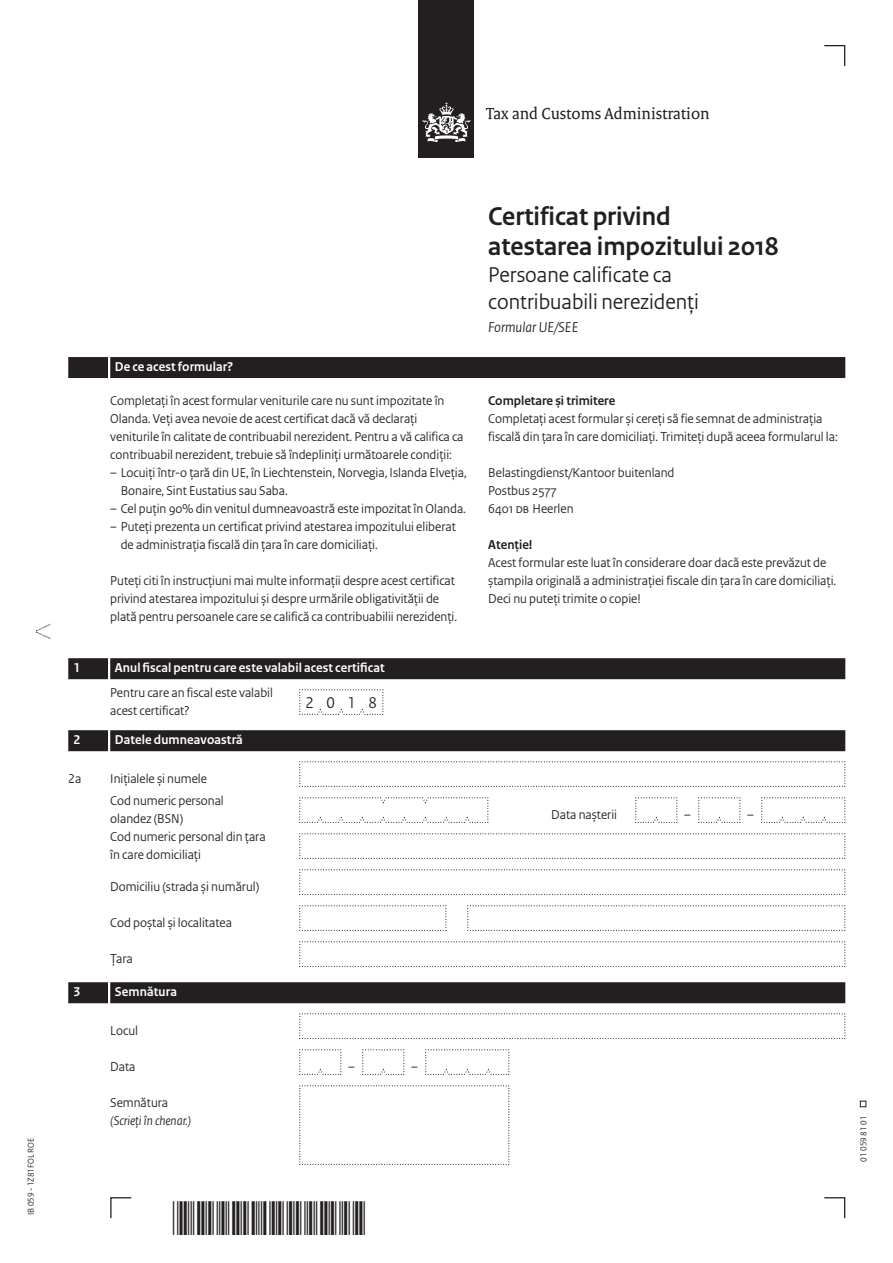
<style>
.page{position:relative;width:893px;height:1263px;background:#fff}
.page>*{position:absolute;margin:0;border:0;box-sizing:border-box;transform-origin:0 0}
.t1{font:700 27px/30px "Rijksoverheid Sans Heading";color:#231f20}
.t2{font:22.5px/27px "Rijksoverheid Sans Heading";color:#231f20}
.t3{font:17.25px "Rijksoverheid Serif";color:#231f20}
.t4{font:16.5px "Rijksoverheid Sans Heading";color:#231f20}
.t5{font:italic 15px "Rijksoverheid Sans Heading";color:#231f20}
.t6{font:13.5px/18px "Rijksoverheid Sans Heading";color:#231f20}
.t7{font:700 13.5px "Rijksoverheid Sans Heading";letter-spacing:.01em;color:#fff}
.t8{font:700 13.5px "Rijksoverheid Sans Heading";color:#231f20}
.t9{font:italic 13.5px "Rijksoverheid Sans Heading";color:#231f20}
.t10{font:9px "Rijksoverheid Sans Heading";color:#231f20}
</style>
<div class="page">
<div style="left:419px;top:0;width:55px;height:158px;background:#231f20"></div>
<svg style="left:423px;top:102px;width:47px;height:40px"></svg>
<svg style="left:824px;top:1197px;width:22px;height:22px"></svg>
<svg style="left:110px;top:1197px;width:22px;height:22px"></svg>
<svg style="left:824px;top:45px;width:22px;height:21px"></svg>
<svg style="left:860px;top:1101px;width:6px;height:6px"></svg>
<svg style="left:36px;top:624px;width:15px;height:15px"></svg>
<div style="left:110px;top:357px;width:735px;height:21px;background:#231f20"></div>
<div style="left:68px;top:357px;width:40px;height:21px;background:#231f20"></div>
<div style="left:110px;top:658px;width:735px;height:21px;background:#231f20"></div>
<div style="left:68px;top:658px;width:40px;height:21px;background:#231f20"></div>
<div style="left:110px;top:730px;width:735px;height:21px;background:#231f20"></div>
<div style="left:68px;top:730px;width:40px;height:21px;background:#231f20"></div>
<div style="left:110px;top:982px;width:735px;height:21px;background:#231f20"></div>
<div style="left:68px;top:982px;width:40px;height:21px;background:#231f20"></div>
<svg style="left:299px;top:689px;width:85px;height:26px"></svg>
<svg style="left:299px;top:761px;width:547px;height:26px"></svg>
<svg style="left:299px;top:797px;width:190px;height:26px"></svg>
<svg style="left:635px;top:797px;width:43px;height:26px"></svg>
<svg style="left:698px;top:797px;width:43px;height:26px"></svg>
<svg style="left:761px;top:797px;width:85px;height:26px"></svg>
<svg style="left:299px;top:833px;width:547px;height:26px"></svg>
<svg style="left:299px;top:869px;width:547px;height:26px"></svg>
<svg style="left:299px;top:905px;width:148px;height:26px"></svg>
<svg style="left:467px;top:905px;width:379px;height:26px"></svg>
<svg style="left:299px;top:941px;width:547px;height:26px"></svg>
<svg style="left:299px;top:1013px;width:547px;height:26px"></svg>
<svg style="left:299px;top:1049px;width:43px;height:26px"></svg>
<svg style="left:362px;top:1049px;width:43px;height:26px"></svg>
<svg style="left:425px;top:1049px;width:85px;height:26px"></svg>
<svg style="left:299px;top:1085px;width:211px;height:80px"></svg>
<p class="t10" style="left:26px;top:1215px;width:79px;rotate:-90deg">IB 059 - 1Z81FOL ROE</p>
<p class="t3" style="left:486px;top:103px;width:225px">Tax and Customs Administration</p>
<p class="t7" style="left:115px;top:359px;width:120px">De ce acest formular?</p>
<p class="t6" style="left:110px;top:392px;width:355px">Completaţi în acest formular veniturile care nu sunt impozitate în Olanda. Veţi avea nevoie de acest certificat dacă vă declaraţi veniturile în calitate de contribuabil nerezident. Pentru a vă califica ca contribuabil nerezident, trebuie să îndepliniţi următoarele condiţii:</p>
<p class="t6" style="left:121px;top:464px;width:348px;text-indent:-11px">– Locuiţi într-o ţară din UE, în Liechtenstein, Norvegia, Islanda Elveţia,<br>Bonaire, Sint Eustatius sau Saba.</p>
<p class="t6" style="left:110px;top:500px;width:357px">– Cel puţin 90% din venitul dumneavoastră este impozitat în Olanda.</p>
<p class="t6" style="left:121px;top:518px;width:337px;text-indent:-11px">– Puteţi prezenta un certificat privind atestarea impozitului eliberat de administraţia fiscală din ţara în care domiciliaţi.</p>
<p class="t6" style="left:110px;top:572px;width:348px">Puteţi citi în instrucţiuni mai multe informaţii despre acest certificat privind atestarea impozitului și despre urmările obligativităţii de plată pentru persoanele care se califică ca contribuabilii nerezidenţi.</p>
<h1 class="t1" style="left:488px;top:202px;width:292px">Certificat privind atestarea impozitului 2018</h1>
<h2 class="t2" style="left:488px;top:261px;width:212px">Persoane calificate ca contribuabili nerezidenţi</h2>
<p class="t5" style="left:488px;top:318px;width:92px">Formular UE/SEE</p>
<p class="t8" style="left:488px;top:393px;width:129px">Completare și trimitere</p>
<p class="t6" style="left:488px;top:410px;width:351px">Completaţi acest formular și cereţi să fie semnat de administraţia fiscală din ţara în care domiciliaţi. Trimiteţi după aceea formularul la:</p>
<p class="t6" style="left:488px;top:464px;width:188px">Belastingdienst/Kantoor buitenland<br>Postbus 2577<br>6401 DB Heerlen</p>
<p class="t8" style="left:488px;top:537px;width:46px">Atenţie!</p>
<p class="t6" style="left:488px;top:554px;width:349px">Acest formular este luat în considerare doar dacă este prevăzut de ștampila originală a administraţiei fiscale din ţara în care domiciliaţi.<br>Deci nu puteţi trimite o copie!</p>
<p class="t7" style="left:74px;top:660px;width:8px">1</p>
<p class="t7" style="left:115px;top:660px;width:271px">Anul fiscal pentru care este valabil acest certificat</p>
<p class="t6" style="left:110px;top:684px;width:164px">Pentru care an fiscal este valabil acest certificat?</p>
<p class="t7" style="left:74px;top:732px;width:8px">2</p>
<p class="t7" style="left:115px;top:732px;width:130px">Datele dumneavoastră</p>
<p class="t6" style="left:68px;top:770px;width:15px">2a</p>
<p class="t6" style="left:110px;top:768px;width:115px;line-height:21.8px">Iniţialele și numele<br>Cod numeric personal</p>
<p class="t6" style="left:110px;top:810px;width:74px">olandez (BSN)</p>
<p class="t6" style="left:551px;top:806px;width:67px">Data nașterii</p>
<p class="t6" style="left:110px;top:828px;width:157px">Cod numeric personal din ţara în care domiciliaţi</p>
<p class="t6" style="left:110px;top:878px;width:151px">Domiciliu (strada și numărul)</p>
<p class="t6" style="left:110px;top:914px;width:123px">Cod poștal și localitatea</p>
<p class="t6" style="left:110px;top:950px;width:24px">Ţara</p>
<p class="t7" style="left:74px;top:984px;width:8px">3</p>
<p class="t7" style="left:115px;top:984px;width:64px">Semnătura</p>
<p class="t6" style="left:110px;top:1022px;width:29px">Locul</p>
<p class="t6" style="left:110px;top:1058px;width:27px">Data</p>
<p class="t6" style="left:110px;top:1094px;width:59px">Semnătura</p>
<p class="t9" style="left:110px;top:1113px;width:82px">(Scrieţi în chenar.)</p>
<p class="t4" style="left:306px;top:693px;width:73px">2018</p>
<p class="t6" style="left:348px;top:1058px;width:8px">–</p>
<p class="t6" style="left:411px;top:1058px;width:8px">–</p>
<p class="t6" style="left:684px;top:806px;width:8px">–</p>
<p class="t6" style="left:747px;top:806px;width:8px">–</p>
<p class="t10" style="left:858px;top:1161px;width:47px;rotate:-90deg">01 059 81 01</p>
</div>
